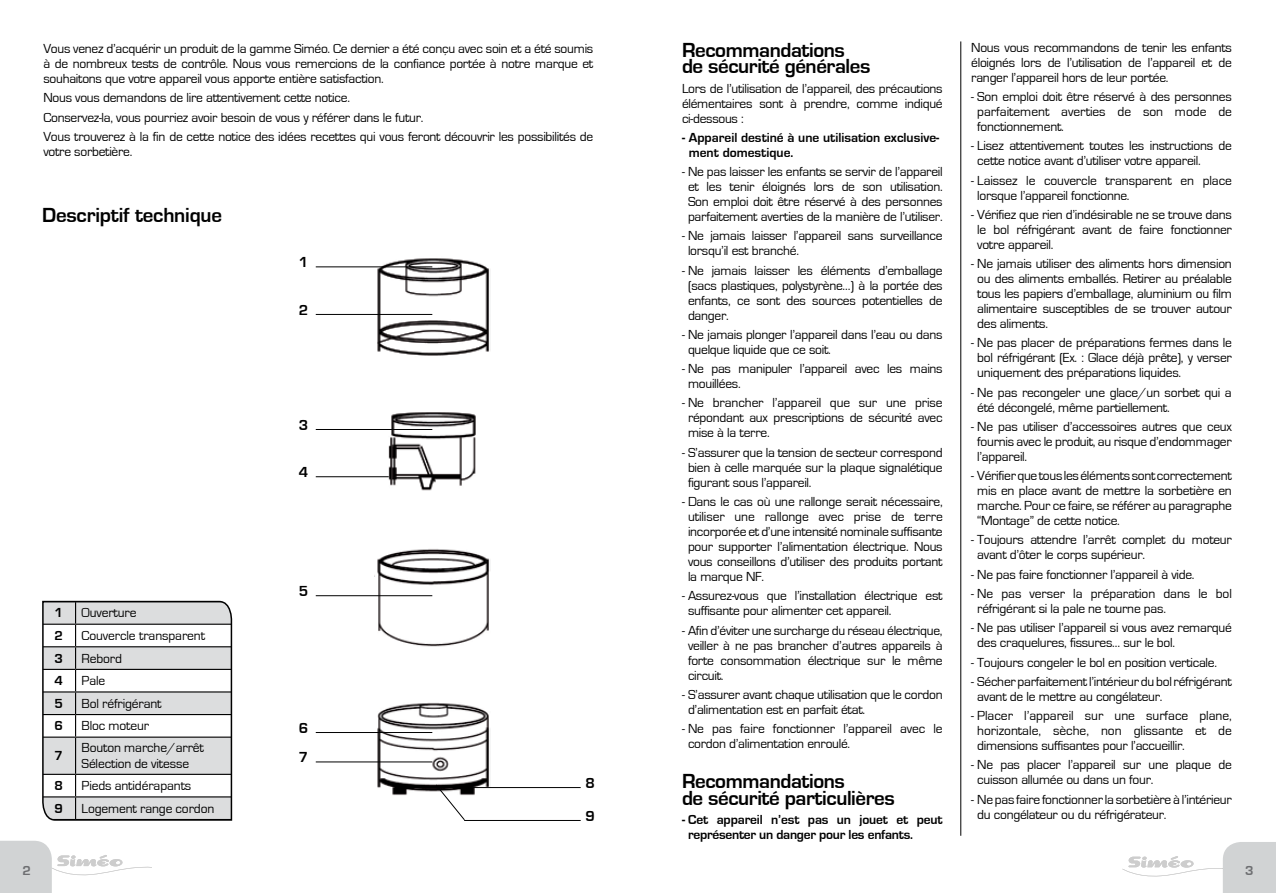
<style>
.page{position:relative;width:1276px;height:893px;background:#fff}
.page>*{position:absolute;margin:0;border:0;box-sizing:border-box;transform-origin:0 0}
.t1{font:700 21px/16.5px "Eurostile";letter-spacing:-.02em;color:#000}
.t2{font:700 15px "Eurostile";color:#000}
.t3{font:13.5px/15px "Eurostile";letter-spacing:-.02em;color:#000}
.t4{font:700 13.5px/15px "Eurostile";letter-spacing:-.01em;color:#000}
.t5{font:700 13.5px "Eurostile";color:#6d6e71}
</style>
<div class="page">
<svg style="left:0;top:841px;width:152px;height:52px"></svg>
<svg style="left:1122px;top:842px;width:154px;height:51px"></svg>
<hr style="left:960px;top:41px;width:1px;height:795px;background:#000">
<svg style="left:42px;top:600px;width:191px;height:221px"></svg>
<img style="left:374px;top:258px;width:116px;height:538px">
<hr style="left:316px;top:266px;width:116px;height:1px;background:#000">
<hr style="left:316px;top:314px;width:116px;height:1px;background:#000">
<hr style="left:316px;top:429px;width:116px;height:1px;background:#000">
<hr style="left:316px;top:476px;width:73px;height:1px;background:#000">
<hr style="left:316px;top:595px;width:116px;height:1px;background:#000">
<hr style="left:316px;top:732px;width:116px;height:1px;background:#000">
<hr style="left:464px;top:787px;width:117px;height:1px;background:#000">
<hr style="left:316px;top:761px;width:116px;height:1px;background:#000">
<hr style="left:464px;top:820px;width:117px;height:1px;background:#000">
<svg style="left:435px;top:784px;width:30px;height:37px"></svg>
<p class="t3" style="left:43px;top:41px;width:551px;text-align:justify">Vous venez d’acquérir un produit de la gamme Siméo. Ce dernier a été conçu avec soin et a été soumis à de nombreux tests de contrôle. Nous vous remercions de la confiance portée à notre marque et souhaitons que votre appareil vous apporte entière satisfaction.</p>
<p class="t3" style="left:43px;top:89px;width:551px;line-height:19.2px">Nous vous demandons de lire attentivement cette notice.<br>Conservez-la, vous pourriez avoir besoin de vous y référer dans le futur.<br>Vous trouverez à la fin de cette notice des idées recettes qui vous feront découvrir les possibilités de</p>
<p class="t3" style="left:43px;top:144px;width:90px">votre sorbetière.</p>
<h1 class="t1" style="left:42px;top:207px;width:181px">Descriptif technique</h1>
<p class="t4" style="left:54px;top:606px;width:10px">1</p>
<p class="t3" style="left:82px;top:606px;width:57px">Ouverture</p>
<p class="t4" style="left:54px;top:628px;width:10px">2</p>
<p class="t3" style="left:82px;top:628px;width:125px">Couvercle transparent</p>
<p class="t4" style="left:54px;top:651px;width:10px">3</p>
<p class="t3" style="left:82px;top:651px;width:42px">Rebord</p>
<p class="t4" style="left:54px;top:673px;width:10px">4</p>
<p class="t3" style="left:82px;top:673px;width:25px">Pale</p>
<p class="t4" style="left:54px;top:696px;width:10px">5</p>
<p class="t3" style="left:82px;top:696px;width:82px">Bol réfrigérant</p>
<p class="t4" style="left:54px;top:719px;width:10px">6</p>
<p class="t3" style="left:82px;top:719px;width:69px">Bloc moteur</p>
<p class="t4" style="left:54px;top:748px;width:10px">7</p>
<p class="t3" style="left:82px;top:740px;width:124px;line-height:16.2px">Bouton marche/arrêt<br>Sélection de vitesse</p>
<p class="t4" style="left:54px;top:778px;width:10px">8</p>
<p class="t3" style="left:82px;top:778px;width:111px">Pieds antidérapants</p>
<p class="t4" style="left:54px;top:801px;width:10px">9</p>
<p class="t3" style="left:82px;top:801px;width:134px">Logement range cordon</p>
<p class="t2" style="left:299px;top:254px;width:11px">1</p>
<p class="t2" style="left:299px;top:302px;width:11px">2</p>
<p class="t2" style="left:299px;top:417px;width:11px">3</p>
<p class="t2" style="left:299px;top:464px;width:11px">4</p>
<p class="t2" style="left:299px;top:583px;width:11px">5</p>
<p class="t2" style="left:299px;top:720px;width:11px">6</p>
<p class="t2" style="left:299px;top:749px;width:11px">7</p>
<p class="t2" style="left:585px;top:775px;width:11px">8</p>
<p class="t2" style="left:585px;top:808px;width:11px">9</p>
<h1 class="t1" style="left:682px;top:42px;width:190px">Recommandations de sécurité générales</h1>
<p class="t3" style="left:682px;top:81px;width:262px;text-align:justify">Lors de l’utilisation de l’appareil, des précautions élémentaires sont à prendre, comme indiqué ci-dessous :</p>
<p class="t4" style="left:689px;top:130px;width:252px;text-indent:-7px">- Appareil destiné à une utilisation exclusive&shy;ment domestique.</p>
<p class="t3" style="left:682px;top:165px;width:262px;text-align:center">- Ne pas laisser les enfants se servir de l’appareil et les tenir éloignés lors de son utilisation.<br>Son emploi doit être réservé à des personnes parfaitement averties de la manière de l’utiliser.</p>
<p class="t3" style="left:688px;top:229px;width:256px;text-indent:-6px">- Ne jamais laisser l’appareil sans surveillance lorsqu’il est branché.</p>
<p class="t3" style="left:688px;top:263px;width:256px;text-align:justify;text-indent:-6px">- Ne jamais laisser les éléments d’emballage (sacs plastiques, polystyrène…) à la portée des enfants, ce sont des sources potentielles de danger.</p>
<p class="t3" style="left:688px;top:327px;width:256px;text-indent:-6px">- Ne jamais plonger l’appareil dans l’eau ou dans quelque liquide que ce soit.</p>
<p class="t3" style="left:688px;top:362px;width:256px;text-indent:-6px">- Ne pas manipuler l’appareil avec les mains mouillées.</p>
<p class="t3" style="left:688px;top:396px;width:256px;text-align:justify;text-indent:-6px">- Ne brancher l’appareil que sur une prise répondant aux prescriptions de sécurité avec mise à la terre.</p>
<p class="t3" style="left:688px;top:445px;width:256px;text-align:justify;text-indent:-6px">- S’assurer que la tension de secteur correspond bien à celle marquée sur la plaque signalétique figurant sous l’appareil.</p>
<p class="t3" style="left:688px;top:494px;width:256px;text-align:justify;text-indent:-6px">- Dans le cas où une rallonge serait nécessaire, utiliser une rallonge avec prise de terre incorporée et d’une intensité nominale suffisante pour supporter l’alimentation électrique. Nous vous conseillons d’utiliser des produits portant la marque NF.</p>
<p class="t3" style="left:688px;top:589px;width:256px;text-indent:-6px">- Assurez-vous que l’installation électrique est suffisante pour alimenter cet appareil.</p>
<p class="t3" style="left:688px;top:623px;width:256px;text-align:justify;text-indent:-6px">- Afin d’éviter une surcharge du réseau électrique, veiller à ne pas brancher d’autres appareils à forte consommation électrique sur le même circuit.</p>
<p class="t3" style="left:688px;top:687px;width:256px;text-indent:-6px">- S’assurer avant chaque utilisation que le cordon d’alimentation est en parfait état.</p>
<p class="t3" style="left:688px;top:721px;width:256px;text-indent:-6px">- Ne pas faire fonctionner l’appareil avec le cordon d’alimentation enroulé.</p>
<h1 class="t1" style="left:682px;top:773px;width:214px">Recommandations<br>de sécurité particulières</h1>
<p class="t4" style="left:688px;top:812px;width:256px;text-indent:-6px">- Cet appareil n’est pas un jouet et peut représenter un danger pour les enfants.</p>
<p class="t3" style="left:971px;top:40px;width:262px;text-align:justify">Nous vous recommandons de tenir les enfants éloignés lors de l’utilisation de l’appareil et de ranger l’appareil hors de leur portée.</p>
<p class="t3" style="left:977px;top:90px;width:256px;text-align:justify;text-indent:-6px">- Son emploi doit être réservé à des personnes parfaitement averties de son mode de fonctionnement.</p>
<p class="t3" style="left:977px;top:139px;width:256px;text-indent:-6px">- Lisez attentivement toutes les instructions de cette notice avant d’utiliser votre appareil.</p>
<p class="t3" style="left:977px;top:173px;width:256px;text-indent:-6px">- Laissez le couvercle transparent en place lorsque l’appareil fonctionne.</p>
<p class="t3" style="left:977px;top:207px;width:256px;text-align:justify;text-indent:-6px">- Vérifiez que rien d’indésirable ne se trouve dans le bol réfrigérant avant de faire fonctionner votre appareil.</p>
<p class="t3" style="left:977px;top:257px;width:256px;text-align:justify;text-indent:-6px">- Ne jamais utiliser des aliments hors dimension ou des aliments emballés. Retirer au préalable tous les papiers d’emballage, aluminium ou film alimentaire susceptibles de se trouver autour des aliments.</p>
<p class="t3" style="left:977px;top:336px;width:256px;text-align:justify;text-indent:-6px">- Ne pas placer de préparations fermes dans le bol réfrigérant (Ex. : Glace déjà prête), y verser uniquement des préparations liquides.</p>
<p class="t3" style="left:977px;top:385px;width:256px;text-indent:-6px">- Ne pas recongeler une glace/un sorbet qui a été décongelé, même partiellement.</p>
<p class="t3" style="left:977px;top:419px;width:256px;text-align:justify;text-indent:-6px">- Ne pas utiliser d’accessoires autres que ceux fournis avec le produit, au risque d’endommager l’appareil.</p>
<p class="t3" style="left:977px;top:469px;width:256px;text-align:justify;text-indent:-6px">- Vérifier que tous les éléments sont correctement mis en place avant de mettre la sorbetière en marche. Pour ce faire, se référer au paragraphe “Montage” de cette notice.</p>
<p class="t3" style="left:977px;top:533px;width:256px;text-indent:-6px">- Toujours attendre l’arrêt complet du moteur avant d’ôter le corps supérieur.</p>
<p class="t3" style="left:971px;top:567px;width:225px">- Ne pas faire fonctionner l’appareil à vide.</p>
<p class="t3" style="left:977px;top:586px;width:256px;text-indent:-6px">- Ne pas verser la préparation dans le bol réfrigérant si la pale ne tourne pas.</p>
<p class="t3" style="left:977px;top:621px;width:256px;text-indent:-6px">- Ne pas utiliser l’appareil si vous avez remarqué des craquelures, fissures… sur le bol.</p>
<p class="t3" style="left:971px;top:655px;width:247px">- Toujours congeler le bol en position verticale.</p>
<p class="t3" style="left:977px;top:674px;width:256px;text-indent:-6px">- Sécher parfaitement l’intérieur du bol réfrigérant avant de le mettre au congélateur.</p>
<p class="t3" style="left:977px;top:708px;width:256px;text-align:justify;text-indent:-6px">- Placer l’appareil sur une surface plane, horizontale, sèche, non glissante et de dimensions suffisantes pour l’accueillir.</p>
<p class="t3" style="left:977px;top:758px;width:256px;text-indent:-6px">- Ne pas placer l’appareil sur une plaque de cuisson allumée ou dans un four.</p>
<p class="t3" style="left:977px;top:792px;width:256px;text-indent:-6px">- Ne pas faire fonctionner la sorbetière à l’intérieur du congélateur ou du réfrigérateur.</p>
<p class="t5" style="left:22px;top:863px;width:10px">2</p>
<p class="t5" style="left:1245px;top:863px;width:10px">3</p>
</div>
